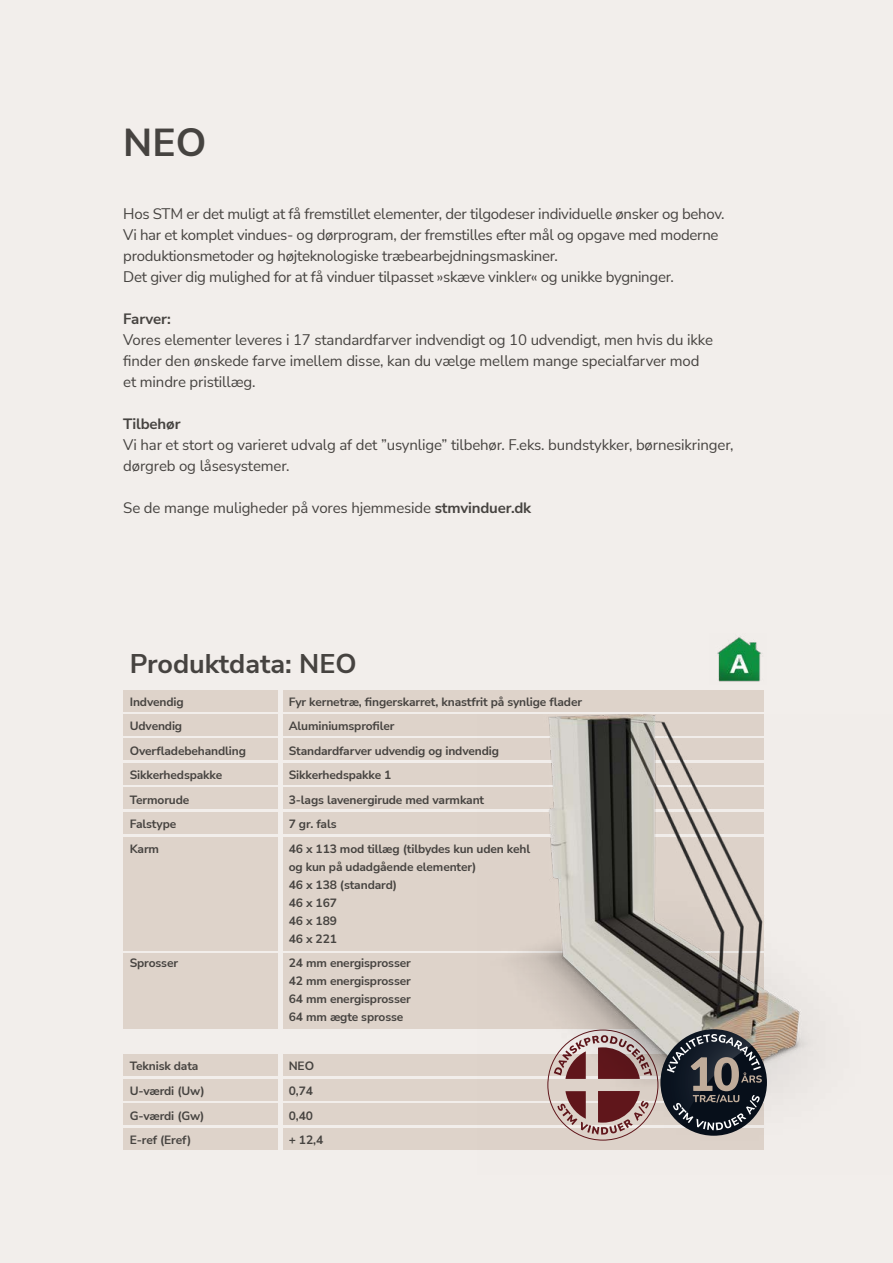
<style>
.page{position:relative;width:893px;height:1263px;background:#f2eeeb}
.page>*{position:absolute;margin:0;border:0;box-sizing:border-box;transform-origin:0 0}
.t1{font:700 39px "Nunito Sans";color:#464340}
.t2{font:700 27px "Nunito Sans";color:#464340}
.t3{font:15px/21px "Nunito Sans";letter-spacing:-.02em;color:#464340}
.t4{font:700 15px "Nunito Sans";letter-spacing:-.01em;color:#464340}
.t5{font:700 12px/18px "Nunito Sans";letter-spacing:-.01em;color:#464340}
.s1{font-weight:700}
</style>
<div class="page">
<div style="left:123px;top:690px;width:155px;height:21px;background:#ded3ca"></div>
<div style="left:123px;top:714px;width:155px;height:22px;background:#ded3ca"></div>
<div style="left:123px;top:738px;width:155px;height:22px;background:#ded3ca"></div>
<div style="left:123px;top:788px;width:155px;height:21px;background:#ded3ca"></div>
<div style="left:123px;top:812px;width:155px;height:22px;background:#ded3ca"></div>
<div style="left:123px;top:1054px;width:155px;height:22px;background:#ded3ca"></div>
<div style="left:123px;top:1079px;width:155px;height:21px;background:#ded3ca"></div>
<div style="left:123px;top:1103px;width:155px;height:22px;background:#ded3ca"></div>
<div style="left:123px;top:1128px;width:155px;height:22px;background:#ded3ca"></div>
<div style="left:283px;top:690px;width:481px;height:21px;background:#ded3ca"></div>
<div style="left:283px;top:714px;width:481px;height:22px;background:#ded3ca"></div>
<div style="left:283px;top:738px;width:481px;height:22px;background:#ded3ca"></div>
<div style="left:283px;top:788px;width:481px;height:21px;background:#ded3ca"></div>
<div style="left:283px;top:812px;width:481px;height:22px;background:#ded3ca"></div>
<div style="left:283px;top:1054px;width:481px;height:22px;background:#ded3ca"></div>
<div style="left:283px;top:1079px;width:481px;height:21px;background:#ded3ca"></div>
<div style="left:283px;top:1103px;width:481px;height:22px;background:#ded3ca"></div>
<div style="left:283px;top:1128px;width:481px;height:22px;background:#ded3ca"></div>
<div style="left:123px;top:763px;width:155px;height:22px;background:#ded3ca"></div>
<div style="left:283px;top:763px;width:481px;height:22px;background:#ded3ca"></div>
<div style="left:123px;top:837px;width:155px;height:114px;background:#ded3ca"></div>
<div style="left:283px;top:837px;width:481px;height:114px;background:#ded3ca"></div>
<div style="left:123px;top:954px;width:155px;height:75px;background:#ded3ca"></div>
<div style="left:283px;top:954px;width:481px;height:75px;background:#ded3ca"></div>
<img style="left:717px;top:637px;width:45px;height:45px">
<img style="left:478px;top:714px;width:333px;height:427px">
<div style="left:660px;top:1029px;width:107px;height:107px;background:#070f1a;border-radius:50%"></div>
<svg style="left:660px;top:1029px;width:102px;height:101px"></svg>
<h1 class="t1" style="left:123px;top:115px;width:84px">NEO</h1>
<p class="t3" style="left:123px;top:203px;width:603px">Hos STM er det muligt at få fremstillet elementer, der tilgodeser individuelle ønsker og behov.<br>Vi har et komplet vindues- og dørprogram, der fremstilles efter mål og opgave med moderne produktionsmetoder og højteknologiske træbearbejdningsmaskiner.<br>Det giver dig mulighed for at få vinduer tilpasset »skæve vinkler« og unikke bygninger.</p>
<p class="t4" style="left:123px;top:308px;width:49px">Farver:</p>
<p class="t3" style="left:123px;top:329px;width:591px">Vores elementer leveres i 17 standardfarver indvendigt og 10 udvendigt, men hvis du ikke finder den ønskede farve imellem disse, kan du vælge mellem mange specialfarver mod et mindre pristillæg.</p>
<p class="t4" style="left:123px;top:413px;width:59px">Tilbehør</p>
<p class="t3" style="left:123px;top:434px;width:612px">Vi har et stort og varieret udvalg af det ”usynlige” tilbehør. F.eks. bundstykker, børnesikringer, dørgreb og låsesystemer.</p>
<p class="t3" style="left:123px;top:497px;width:409px">Se de mange muligheder på vores hjemmeside <span class="s1">stmvinduer.dk</span></p>
<h2 class="t2" style="left:130px;top:644px;width:228px">Produktdata: NEO</h2>
<p class="t5" style="left:130px;top:692px;width:55px">Indvendig</p>
<p class="t5" style="left:289px;top:692px;width:295px">Fyr kernetræ, fingerskarret, knastfrit på synlige flader</p>
<p class="t5" style="left:130px;top:716px;width:54px">Udvendig</p>
<p class="t5" style="left:289px;top:716px;width:107px">Aluminiumsprofiler</p>
<p class="t5" style="left:130px;top:741px;width:118px">Overfladebehandling</p>
<p class="t5" style="left:289px;top:741px;width:212px">Standardfarver udvendig og indvendig</p>
<p class="t5" style="left:130px;top:766px;width:94px">Sikkerhedspakke</p>
<p class="t5" style="left:289px;top:766px;width:104px">Sikkerhedspakke 1</p>
<p class="t5" style="left:130px;top:790px;width:61px">Termorude</p>
<p class="t5" style="left:289px;top:790px;width:197px">3-lags lavenergirude med varmkant</p>
<p class="t5" style="left:130px;top:815px;width:48px">Falstype</p>
<p class="t5" style="left:289px;top:815px;width:49px">7 gr. fals</p>
<p class="t5" style="left:130px;top:839px;width:31px">Karm</p>
<p class="t5" style="left:289px;top:839px;width:243px">46 x 113 mod tillæg (tilbydes kun uden kehl og kun på udadgående elementer)<br>46 x 138 (standard)<br>46 x 167<br>46 x 189<br>46 x 221</p>
<p class="t5" style="left:130px;top:954px;width:50px">Sprosser</p>
<p class="t5" style="left:289px;top:954px;width:124px;text-align:justify">24 mm energisprosser 42 mm energisprosser 64 mm energisprosser 64 mm ægte sprosse</p>
<p class="t5" style="left:130px;top:1057px;width:70px">Teknisk data</p>
<p class="t5" style="left:289px;top:1057px;width:27px">NEO</p>
<p class="t5" style="left:130px;top:1081px;width:76px">U-værdi (Uw)</p>
<p class="t5" style="left:289px;top:1081px;width:26px">0,74</p>
<p class="t5" style="left:130px;top:1106px;width:76px">G-værdi (Gw)</p>
<p class="t5" style="left:289px;top:1106px;width:26px">0,40</p>
<p class="t5" style="left:130px;top:1130px;width:63px">E-ref (Eref)</p>
<p class="t5" style="left:289px;top:1130px;width:36px">+ 12,4</p>
</div>
